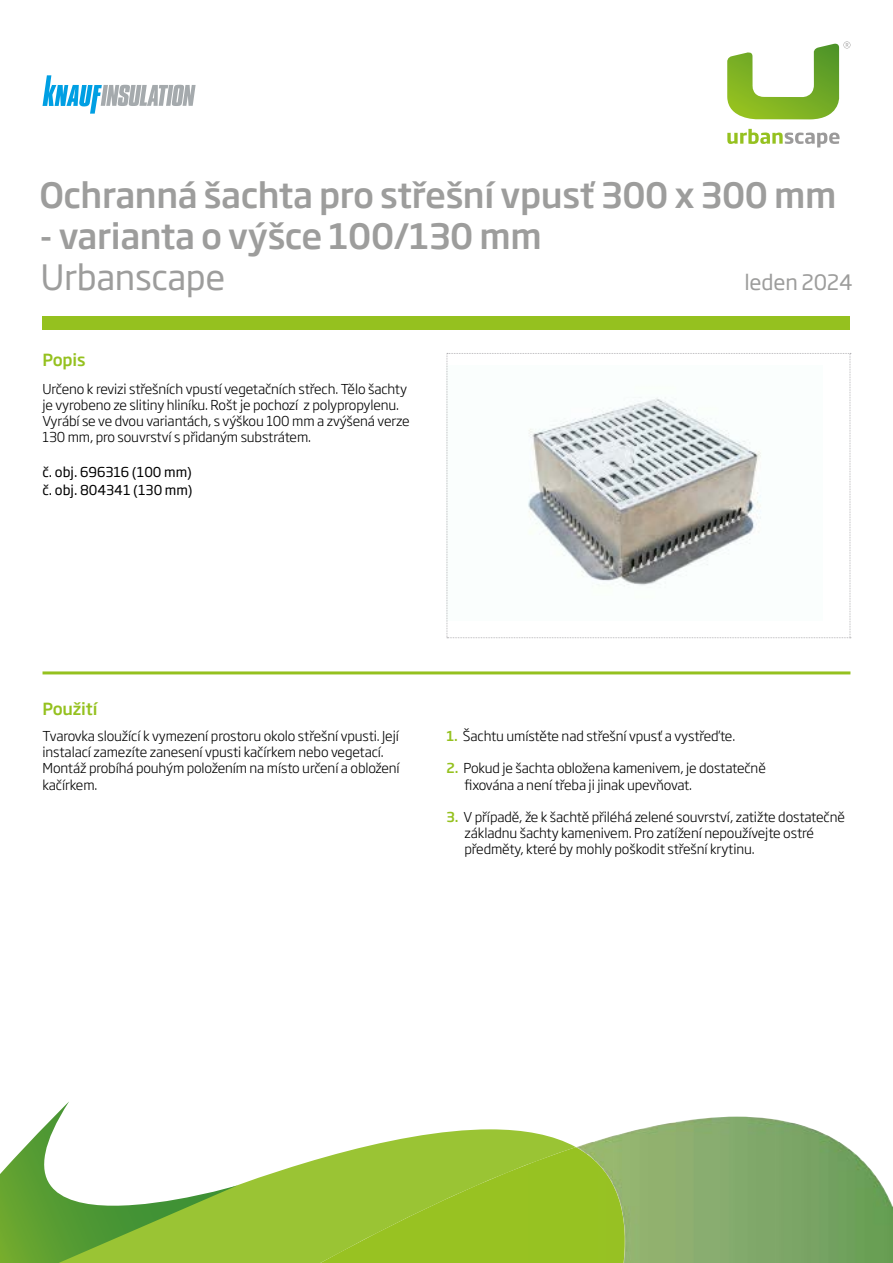
<style>
.page{position:relative;width:893px;height:1263px;background:#fff}
.page>*{position:absolute;margin:0;border:0;box-sizing:border-box;transform-origin:0 0}
.t1{font:500 34.5px "Soho Gothic Pro";letter-spacing:-.01em;color:#9d9d9c}
.t2{font:34.5px "Soho Gothic Pro";letter-spacing:-.01em;color:#9d9d9c}
.t3{font:21px "Soho Gothic Pro";letter-spacing:-.01em;color:#9d9d9c}
.t4{font:500 16.5px "Soho Gothic Pro";letter-spacing:-.01em;color:#95c11f}
.t5{font:300 13.5px/16.2px "Soho Gothic Pro";letter-spacing:-.01em;color:#000}
.t6{font:13.5px/18px "Soho Gothic Pro";color:#000}
.s1{font-weight:500;color:#95c11f}
</style>
<div class="page">
<svg style="left:447px;top:353px;width:404px;height:285px"></svg>
<div style="left:43px;top:316px;width:807px;height:14px;background:#95c11f"></div>
<svg style="left:727px;top:129px;width:113px;height:18px"></svg>
<svg style="left:727px;top:41px;width:123px;height:78px"></svg>
<svg style="left:43px;top:75px;width:153px;height:39px"></svg>
<img style="left:577px;top:1117px;width:316px;height:146px">
<svg style="left:238px;top:1129px;width:338px;height:134px;fill:#9ac434"></svg>
<svg style="left:320px;top:1147px;width:310px;height:116px;background:#99c22e"></svg>
<svg style="left:0;top:1101px;width:238px;height:162px"></svg>
<hr style="left:43px;top:671px;width:807px;height:3px;background:#95c11f">
<h1 class="t1" style="left:39px;top:168px;width:799px">Ochranná šachta pro střešní vpusť 300 x 300 mm</h1>
<h1 class="t1" style="left:39px;top:209px;width:504px">- varianta o výšce 100/130 mm</h1>
<h1 class="t2" style="left:40px;top:250px;width:187px">Urbanscape</h1>
<h2 class="t3" style="left:744px;top:266px;width:110px">leden 2024</h2>
<p class="t4" style="left:43px;top:347px;width:45px">Popis</p>
<p class="t5" style="left:43px;top:380px;width:369px">Určeno k revizi střešních vpustí vegetačních střech. Tělo šachty je vyrobeno ze slitiny hliníku. Rošt je pochozí z polypropylenu.<br>Vyrábí se ve dvou variantách, s výškou 100 mm a zvýšená verze 130 mm, pro souvrství s přidaným substrátem.</p>
<p class="t6" style="left:43px;top:462px;width:152px">č. obj. 696316 (100 mm) č. obj. 804341 (130 mm)</p>
<p class="t4" style="left:43px;top:695px;width:56px">Použití</p>
<p class="t5" style="left:43px;top:727px;width:359px">Tvarovka sloužící k vymezení prostoru okolo střešní vpusti. Její instalací zamezíte zanesení vpusti kačírkem nebo vegetací.<br>Montáž probíhá pouhým položením na místo určení a obložení kačírkem.</p>
<p class="t5" style="left:446px;top:727px;width:290px"><span class="s1">1.</span> Šachtu umístěte nad střešní vpusť a vystřeďte.</p>
<p class="t5" style="left:465px;top:759px;width:303px;text-indent:-18px"><span class="s1">2.</span> Pokud je šachta obložena kamenivem, je dostatečně fixována a není třeba ji jinak upevňovat.</p>
<p class="t5" style="left:465px;top:808px;width:382px;text-indent:-18px"><span class="s1">3.</span> V případě, že k šachtě přiléhá zelené souvrství, zatižte dostatečně základnu šachty kamenivem. Pro zatížení nepoužívejte ostré předměty, které by mohly poškodit střešní krytinu.</p>
</div>
